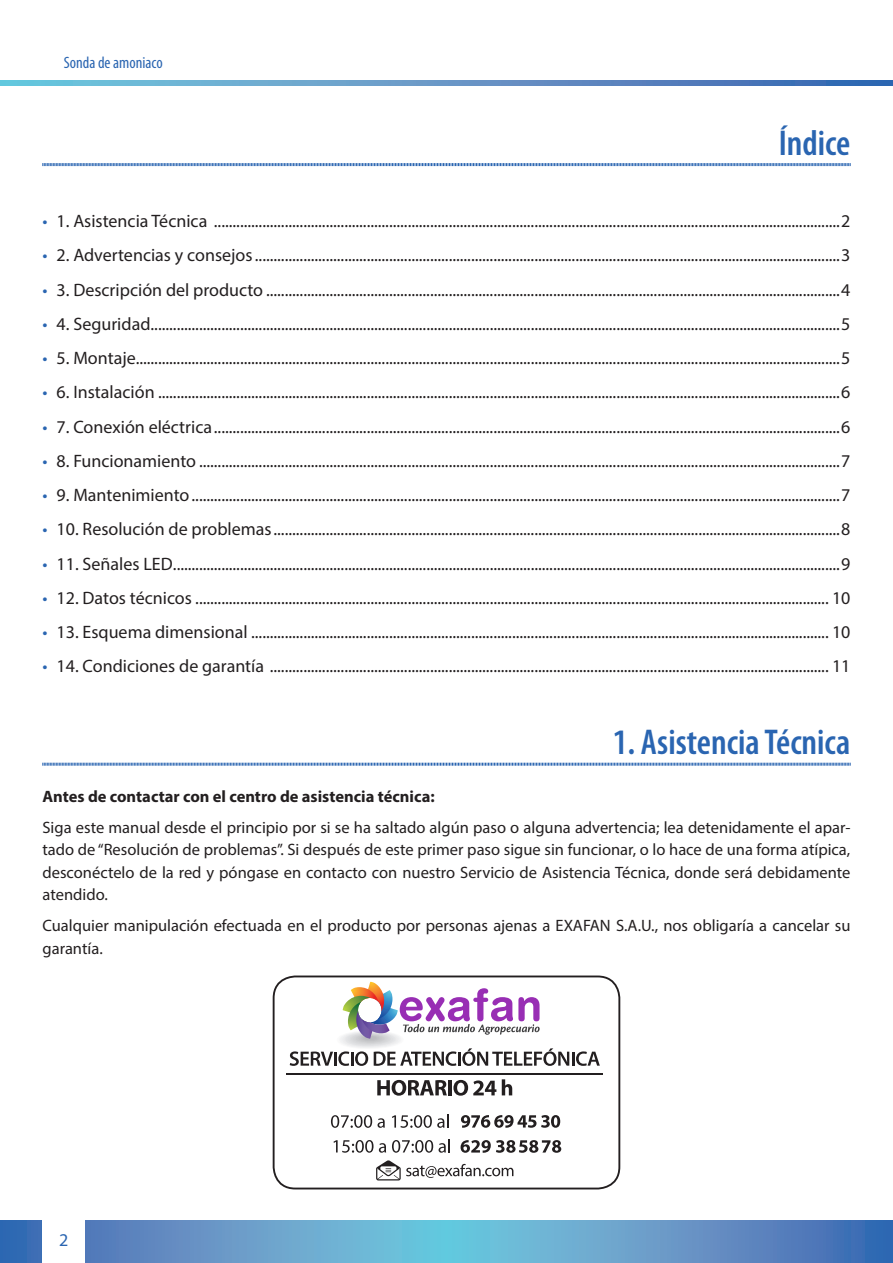
<style>
.page{position:relative;width:893px;height:1263px;background:#fff}
.page>*{position:absolute;margin:0;border:0;box-sizing:border-box;transform-origin:0 0}
._01__Titulos__Nivel{font:600 condensed 36px "Myriad Pro";color:#2a65b1}
.Título_TDC_ESP{font:600 condensed 36px "Myriad Pro";color:#2a65b1}
.t1{font:18px "Myriad Pro";color:#231f20}
.t2{font:18px "Myriad Pro";color:#2a65b1}
._01__Normal{font:16.5px/22.5px "Myriad Pro";color:#231f20;text-align:justify}
._01__Normal-2{font:700 16.5px "Myriad Pro";color:#231f20}
.t3{font:condensed 16.5px "Myriad Pro";color:#2a65b1}
.s1{color:#2a65b1}
</style>
<div class="page">
<svg style="left:0;top:1220px;width:893px;height:43px"></svg>
<svg style="left:0;top:81px;width:893px;height:4px"></svg>
<div style="left:43px;top:1218px;width:42px;height:45px;background:#fff"></div>
<div style="left:273px;top:975px;width:347px;height:214px;border:2px solid #231f20;border-radius:22px"></div>
<hr style="left:287px;top:1073px;width:316px;height:1px;background:#231f20">
<svg style="left:377px;top:1080px;width:70px;height:16px"></svg>
<hr style="left:448px;top:1080px;width:4px;height:15px;background:#231f20">
<svg style="left:453px;top:1080px;width:43px;height:16px"></svg>
<svg style="left:502px;top:1079px;width:10px;height:16px"></svg>
<svg style="left:376px;top:1160px;width:137px;height:20px"></svg>
<svg style="left:290px;top:982px;width:310px;height:84px"></svg>
<svg style="left:461px;top:1140px;width:100px;height:13px"></svg>
<svg style="left:461px;top:1115px;width:99px;height:13px"></svg>
<svg style="left:331px;top:1115px;width:41px;height:13px"></svg>
<svg style="left:378px;top:1118px;width:7px;height:10px"></svg>
<svg style="left:392px;top:1114px;width:57px;height:14px"></svg>
<svg style="left:334px;top:1140px;width:39px;height:13px"></svg>
<svg style="left:379px;top:1143px;width:7px;height:10px"></svg>
<svg style="left:392px;top:1140px;width:41px;height:13px"></svg>
<svg style="left:439px;top:1139px;width:11px;height:14px"></svg>
<svg style="left:42px;top:762px;width:809px;height:4px"></svg>
<svg style="left:42px;top:163px;width:809px;height:4px"></svg>
<p class="t3" style="left:64px;top:52px;width:100px">Sonda de amoniaco</p>
<p class="Título_TDC_ESP" style="left:779px;top:123px;width:73px">Índice</p>
<p class="t1" style="left:43px;top:210px;width:809px"><span class="s1">•</span> 1. Asistencia Técnica ........................................................................................................................................................................2</p>
<p class="t1" style="left:43px;top:244px;width:809px"><span class="s1">•</span> 2. Advertencias y consejos.............................................................................................................................................................3</p>
<p class="t1" style="left:43px;top:278px;width:809px"><span class="s1">•</span> 3. Descripción del producto ..........................................................................................................................................................4</p>
<p class="t1" style="left:43px;top:313px;width:809px"><span class="s1">•</span> 4. Seguridad.........................................................................................................................................................................................5</p>
<p class="t1" style="left:43px;top:347px;width:809px"><span class="s1">•</span> 5. Montaje.............................................................................................................................................................................................5</p>
<p class="t1" style="left:43px;top:381px;width:809px"><span class="s1">•</span> 6. Instalación .......................................................................................................................................................................................6</p>
<p class="t1" style="left:43px;top:415px;width:809px"><span class="s1">•</span> 7. Conexión eléctrica........................................................................................................................................................................6</p>
<p class="t1" style="left:43px;top:450px;width:809px"><span class="s1">•</span> 8. Funcionamiento ............................................................................................................................................................................7</p>
<p class="t1" style="left:43px;top:484px;width:809px"><span class="s1">•</span> 9. Mantenimiento..............................................................................................................................................................................7</p>
<p class="t1" style="left:43px;top:518px;width:809px"><span class="s1">•</span> 10. Resolución de problemas........................................................................................................................................................8</p>
<p class="t1" style="left:43px;top:552px;width:809px"><span class="s1">•</span> 11. Señales LED...................................................................................................................................................................................9</p>
<p class="t1" style="left:43px;top:587px;width:809px"><span class="s1">•</span> 12. Datos técnicos .......................................................................................................................................................................... 10</p>
<p class="t1" style="left:43px;top:621px;width:809px"><span class="s1">•</span> 13. Esquema dimensional ........................................................................................................................................................... 10</p>
<p class="t1" style="left:43px;top:655px;width:809px"><span class="s1">•</span> 14. Condiciones de garantía ...................................................................................................................................................... 11</p>
<p class="_01__Titulos__Nivel" style="left:613px;top:722px;width:239px">1. Asistencia Técnica</p>
<p class="_01__Normal-2" style="left:43px;top:785px;width:394px">Antes de contactar con el centro de asistencia técnica:</p>
<p class="_01__Normal" style="left:43px;top:815px;width:809px">Siga este manual desde el principio por si se ha saltado algún paso o alguna advertencia; lea detenidamente el apar&shy;tado de “Resolución de problemas”. Si después de este primer paso sigue sin funcionar, o lo hace de una forma atípica, desconéctelo de la red y póngase en contacto con nuestro Servicio de Asistencia Técnica, donde será debidamente atendido.</p>
<p class="_01__Normal" style="left:43px;top:914px;width:809px">Cualquier manipulación efectuada en el producto por personas ajenas a EXAFAN S.A.U., nos obligaría a cancelar su garantía.</p>
<p class="t2" style="left:59px;top:1229px;width:11px">2</p>
</div>
